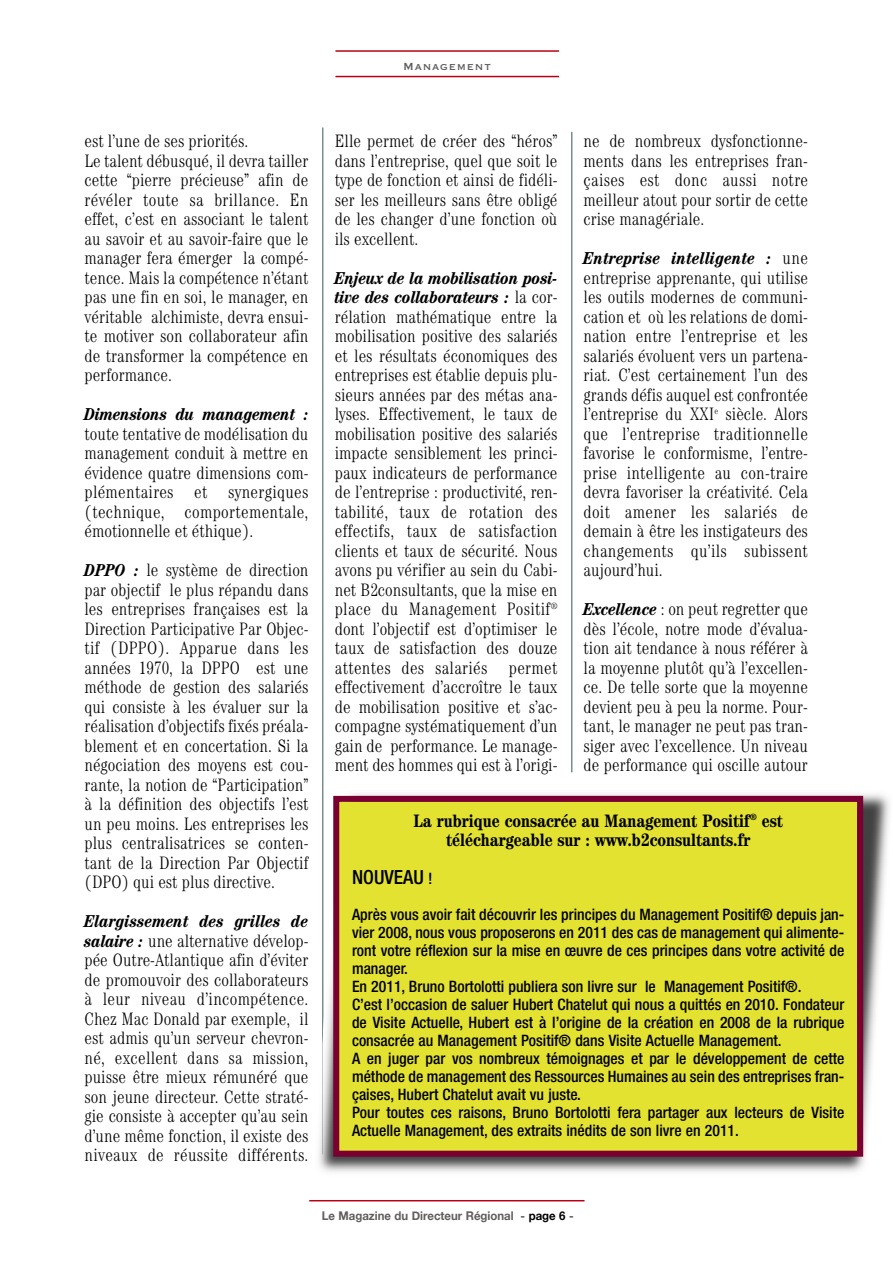
<style>
.page{position:relative;width:893px;height:1263px;background:#fff}
.page>*{position:absolute;margin:0;border:0;box-sizing:border-box;transform-origin:0 0}
.t1{font:500 condensed 19.5px "Helvetica Neue";color:#000}
.t2{font:300 condensed 18px/19.5px "Century";color:#000;text-align:justify;scale:.95 1}
.t3{font:700 condensed 18px/19.5px "Century";color:#000;text-align:center}
.t4{font:italic 700 condensed 17.25px/19.5px "Century";color:#000}
.t5{font:italic 700 condensed 17.25px "Century";letter-spacing:.02em;color:#000}
.t6{font:500 condensed 15.75px/18px "Helvetica Neue";color:#000}
.t7{font:13.5px "Copperplate Thirty One BC";letter-spacing:.06em;color:#605d5c;scale:.96 1}
.t8{font:700 12px "Helvetica Neue";color:#605d5c;scale:.95 1}
.s1{font-weight:700;font-style:italic;font-size:17.25px}
.s2{font-weight:300;font-style:normal;font-size:18px}
.s3{font-size:15.75px}
.s4{color:#000}
</style>
<div class="page">
<hr style="left:309px;top:1200px;width:275px;height:1px;background:#ba0014">
<hr style="left:335px;top:50px;width:224px;height:2px;background:#ba0014">
<hr style="left:335px;top:76px;width:224px;height:1px;background:#ba0014">
<hr style="left:572px;top:132px;width:1px;height:640px;background:#385554">
<hr style="left:323px;top:128px;width:1px;height:1026px;background:#385554">
<img style="left:319px;top:789px;width:570px;height:383px">
<img style="left:323px;top:1031px;width:1px;height:123px">
<div style="left:339px;top:802px;width:518px;height:349px;background:#e3e231"></div>
<div style="left:333px;top:796px;width:530px;height:361px;border:6px solid #7a0031"></div>
<p class="t7" style="left:403px;top:58px;width:93px">Management</p>
<p class="t2" style="left:85px;top:133px;width:237px;text-align:left">est l’une de ses priorités.<br>Le talent débusqué, il devra tailler cette “pierre précieuse” afin de révéler toute sa brillance. En effet, c’est en associant le talent au savoir et au savoir-faire que le manager fera émerger la compé&shy;tence. Mais la compétence n’étant pas une fin en soi, le manager, en véritable alchimiste, devra ensui&shy;te motiver son collaborateur afin de transformer la compétence en performance.</p>
<p class="t4" style="left:85px;top:406px;width:225px">Dimensions du management :</p>
<p class="t2" style="left:85px;top:425px;width:237px">toute tentative de modélisation du management conduit à mettre en évidence quatre dimensions com&shy;plémentaires et synergiques (technique, comportementale, émotionnelle et éthique).</p>
<p class="t2" style="left:85px;top:562px;width:237px"><span class="s1">DPPO :</span> le système de direction par objectif le plus répandu dans les entreprises françaises est la Direction Participative Par Objec&shy;tif (DPPO). Apparue dans les années 1970, la DPPO est une méthode de gestion des salariés qui consiste à les évaluer sur la réalisation d’objectifs fixés préala&shy;blement et en concertation. Si la négociation des moyens est cou&shy;rante, la notion de “Participation” à la définition des objectifs l’est un peu moins. Les entreprises les plus centralisatrices se conten&shy;tant de la Direction Par Objectif (DPO) qui est plus directive.</p>
<p class="t4" style="left:85px;top:913px;width:225px">Elargissement des grilles de</p>
<p class="t2" style="left:85px;top:932px;width:237px"><span class="s1">salaire :</span> une alternative dévelop&shy;pée Outre-Atlantique afin d’éviter de promouvoir des collaborateurs à leur niveau d’incompétence.<br>Chez Mac Donald par exemple, il est admis qu’un serveur chevron&shy;né, excellent dans sa mission, puisse être mieux rémunéré que son jeune directeur. Cette straté&shy;gie consiste à accepter qu’au sein d’une même fonction, il existe des niveaux de réussite différents.</p>
<p class="t2" style="left:335px;top:133px;width:236px">Elle permet de créer des “héros” dans l’entreprise, quel que soit le type de fonction et ainsi de fidéli&shy;ser les meilleurs sans être obligé de les changer d’une fonction où ils excellent.</p>
<p class="t4" style="left:335px;top:269px;width:224px">Enjeux de la mobilisation posi&shy;tive des collaborateurs : <span class="s2">la cor-</span></p>
<p class="t2" style="left:335px;top:308px;width:236px">rélation mathématique entre la mobilisation positive des salariés et les résultats économiques des entreprises est établie depuis plu&shy;sieurs années par des métas ana&shy;lyses. Effectivement, le taux de mobilisation positive des salariés impacte sensiblement les princi&shy;paux indicateurs de performance de l’entreprise : productivité, ren&shy;tabilité, taux de rotation des effectifs, taux de satisfaction clients et taux de sécurité. Nous avons pu vérifier au sein du Cabi&shy;net B2consultants, que la mise en place du Management Positif<sup>® </sup>dont l’objectif est d’optimiser le taux de satisfaction des douze attentes des salariés permet effectivement d’accroître le taux de mobilisation positive et s’ac&shy;compagne systématiquement d’un gain de performance. Le manage&shy;ment des hommes qui est à l’origi-</p>
<p class="t2" style="left:584px;top:133px;width:238px">ne de nombreux dysfonctionne&shy;ments dans les entreprises fran&shy;çaises est donc aussi notre meilleur atout pour sortir de cette crise managériale.</p>
<p class="t5" style="left:584px;top:252px;width:226px">Entreprise intelligente : <span class="s2">une</span></p>
<p class="t2" style="left:584px;top:269px;width:238px">entreprise apprenante, qui utilise les outils modernes de communi&shy;cation et où les relations de domi&shy;nation entre l’entreprise et les salariés évoluent vers un partena&shy;riat. C’est certainement l’un des grands défis auquel est confrontée l’entreprise du XXI<sup>e</sup> siècle. Alors que l’entreprise traditionnelle favorise le conformisme, l’entre&shy;prise intelligente au con-traire devra favoriser la créativité. Cela doit amener les salariés de demain à être les instigateurs des changements qu’ils subissent aujourd’hui.</p>
<p class="t2" style="left:584px;top:601px;width:238px"><span class="s1">Excellence</span> : on peut regretter que dès l’école, notre mode d’évalua&shy;tion ait tendance à nous référer à la moyenne plutôt qu’à l’excellen&shy;ce. De telle sorte que la moyenne devient peu à peu la norme. Pour&shy;tant, le manager ne peut pas tran&shy;siger avec l’excellence. Un niveau de performance qui oscille autour</p>
<p class="t3" style="left:413px;top:812px;width:371px">La rubrique consacrée au Management Positif<sup>®</sup> est téléchargeable sur : www.b2consultants.fr</p>
<p class="t1" style="left:352px;top:870px;width:82px">NOUVEAU <span class="s3">!</span></p>
<p class="t6" style="left:352px;top:906px;width:494px">Après vous avoir fait découvrir les principes du Management Positif® depuis jan&shy;vier 2008, nous vous proposerons en 2011 des cas de management qui alimente&shy;ront votre réflexion sur la mise en œuvre de ces principes dans votre activité de manager.<br>En 2011, Bruno Bortolotti publiera son livre sur le Management Positif®.<br>C’est l’occasion de saluer Hubert Chatelut qui nous a quittés en 2010. Fondateur de Visite Actuelle, Hubert est à l’origine de la création en 2008 de la rubrique consacrée au Management Positif® dans Visite Actuelle Management.<br>A en juger par vos nombreux témoignages et par le développement de cette méthode de management des Ressources Humaines au sein des entreprises fran&shy;çaises, Hubert Chatelut avait vu juste.<br>Pour toutes ces raisons, Bruno Bortolotti fera partager aux lecteurs de Visite Actuelle Management, des extraits inédits de son livre en 2011.</p>
<p class="t8" style="left:322px;top:1208px;width:267px">Le Magazine du Directeur Régional - <span class="s4">page 6</span> -</p>
</div>
